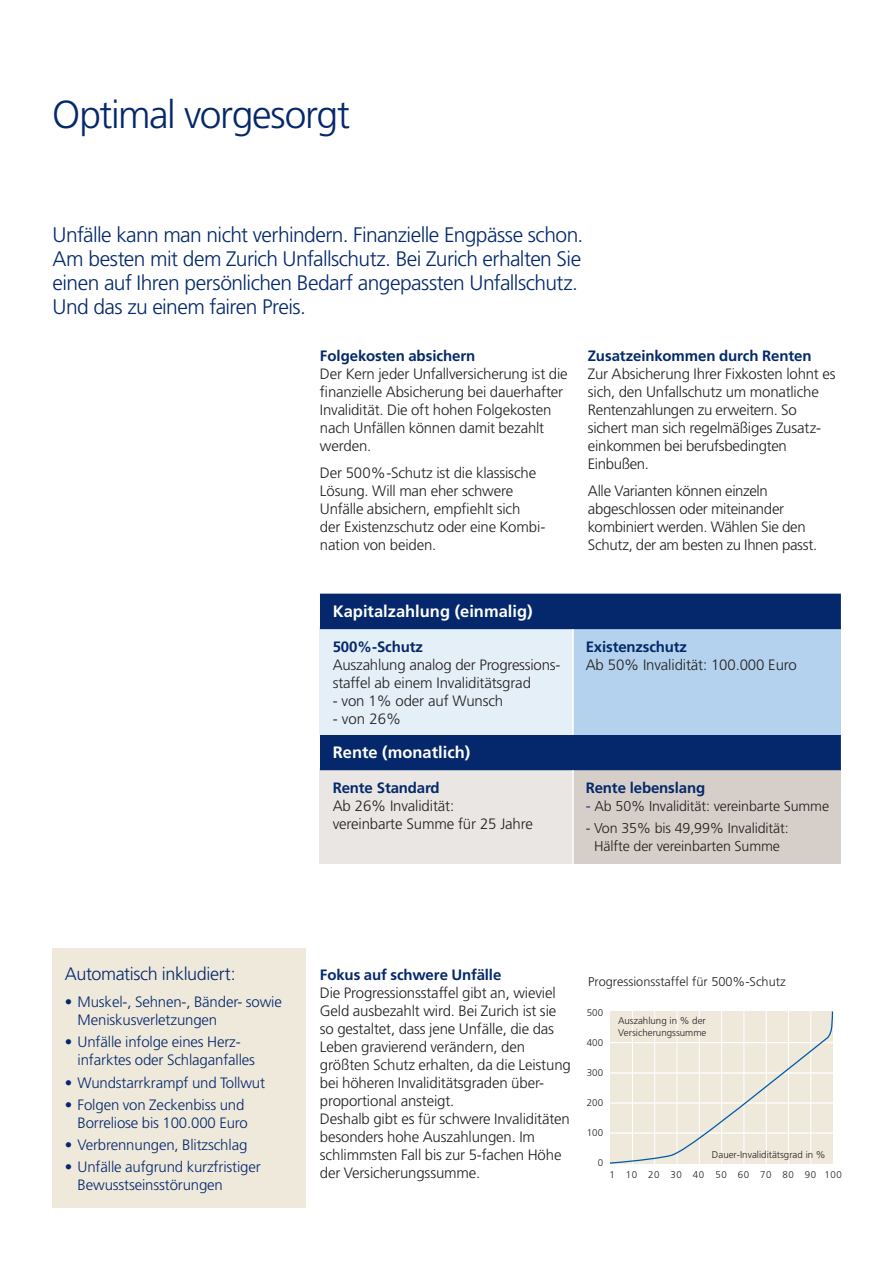
<style>
.page{position:relative;width:893px;height:1263px;background:#fff}
.page>*{position:absolute;margin:0;border:0;box-sizing:border-box;transform-origin:0 0}
._26_28_Frutiger_Ligh{font:300 39px "Frutiger";letter-spacing:-.035em;color:#04286b}
._14_16_Frutiger_Ligh{font:300 21px/24px "Frutiger";letter-spacing:-.025em;color:#04286b}
._12_14_Frutiger_Ligh{font:300 18px "Frutiger";letter-spacing:-.02em;color:#04286b}
.t1{font:700 16.5px "Frutiger";color:#fff}
._10_12_Frutiger_Ligh{font:300 15px/18px "Frutiger";letter-spacing:-.015em;color:#231f20}
.punkte{font:300 15px/18px "Frutiger";letter-spacing:-.01em;color:#231f20}
._10_12_Frutiger_Ligh-2{font:300 15px/18px "Frutiger";letter-spacing:-.01em;color:#04286b}
._10_12_Frutiger_Bold{font:700 15px "Frutiger";letter-spacing:-.01em;color:#04286b}
.t2{font:300 14.25px/18px "Frutiger";letter-spacing:-.01em;color:#231f20;text-align:center}
.fliesstext{font:300 12.75px "Frutiger";color:#231f20}
.t3{font:300 9.75px "Frutiger";color:#231f20}
.t4{font:300 9.75px "Frutiger";letter-spacing:.06em;color:#231f20}
.s1{font-size:15px;color:#04286b}
</style>
<div class="page">
<div style="left:52px;top:948px;width:253px;height:260px;background:#efe9dc"></div>
<div style="left:320px;top:594px;width:521px;height:173px;background:#04286b"></div>
<div style="left:320px;top:628px;width:253px;height:107px;background:#e4eff8"></div>
<div style="left:573px;top:628px;width:268px;height:107px;background:#b4d2ed"></div>
<div style="left:320px;top:769px;width:253px;height:95px;background:#eae6e4"></div>
<div style="left:573px;top:769px;width:268px;height:95px;background:#d6cfc9"></div>
<hr style="left:320px;top:626px;width:253px;height:3px;background:#04286b">
<hr style="left:573px;top:626px;width:268px;height:3px;background:#04286b">
<hr style="left:320px;top:767px;width:253px;height:3px;background:#04286b">
<hr style="left:573px;top:767px;width:268px;height:3px;background:#04286b">
<hr style="left:572px;top:629px;width:2px;height:106px;background:#fff">
<hr style="left:572px;top:770px;width:2px;height:94px;background:#fff">
<svg style="left:610px;top:1011px;width:224px;height:153px;background:#ede8dd"></svg>
<p class="_26_28_Frutiger_Ligh" style="left:52px;top:93px;width:299px">Optimal vorgesorgt</p>
<p class="_14_16_Frutiger_Ligh" style="left:53px;top:223px;width:532px">Unfälle kann man nicht verhindern. Finanzielle Engpässe schon.<br>Am besten mit dem Zurich Unfallschutz. Bei Zurich erhalten Sie einen auf Ihren persönlichen Bedarf angepassten Unfallschutz.<br>Und das zu einem fairen Preis.</p>
<p class="_10_12_Frutiger_Bold" style="left:320px;top:347px;width:157px">Folgekosten absichern</p>
<p class="_10_12_Frutiger_Ligh" style="left:320px;top:365px;width:249px">Der Kern jeder Unfallversicherung ist die finanzielle Absicherung bei dauerhafter Invalidität. Die oft hohen Folgekosten nach Unfällen können damit bezahlt werden.</p>
<p class="_10_12_Frutiger_Ligh" style="left:320px;top:464px;width:227px">Der 500%-Schutz ist die klassische<br>Lösung. Will man eher schwere<br>Unfälle absichern, empfiehlt sich<br>der Existenzschutz oder eine Kombi&shy;nation von beiden.</p>
<p class="_10_12_Frutiger_Bold" style="left:588px;top:347px;width:225px">Zusatzeinkommen durch Renten</p>
<p class="_10_12_Frutiger_Ligh" style="left:588px;top:365px;width:249px">Zur Absicherung Ihrer Fixkosten lohnt es sich, den Unfallschutz um monatliche<br>Rentenzahlungen zu erweitern. So sichert man sich regelmäßiges Zusatz&shy;einkommen bei berufsbedingten<br>Einbußen.</p>
<p class="_10_12_Frutiger_Ligh" style="left:588px;top:482px;width:231px">Alle Varianten können einzeln abgeschlossen oder miteinander kombiniert werden. Wählen Sie den Schutz, der am besten zu Ihnen passt.</p>
<p class="t1" style="left:333px;top:602px;width:201px">Kapitalzahlung (einmalig)</p>
<p class="_10_12_Frutiger_Bold" style="left:333px;top:638px;width:92px">500%-Schutz</p>
<p class="punkte" style="left:333px;top:656px;width:229px">Auszahlung analog der Progressions&shy;staffel ab einem Invaliditätsgrad</p>
<p class="punkte" style="left:333px;top:692px;width:172px">- von 1% oder auf Wunsch</p>
<p class="punkte" style="left:333px;top:710px;width:70px">- von 26%</p>
<p class="t1" style="left:333px;top:743px;width:139px">Rente (monatlich)</p>
<p class="_10_12_Frutiger_Bold" style="left:333px;top:779px;width:108px">Rente Standard</p>
<p class="punkte" style="left:333px;top:797px;width:202px">Ab 26% Invalidität:<br>vereinbarte Summe für 25 Jahre</p>
<p class="_10_12_Frutiger_Bold" style="left:586px;top:638px;width:103px">Existenzschutz</p>
<p class="punkte" style="left:586px;top:656px;width:212px">Ab 50% Invalidität: 100.000 Euro</p>
<p class="_10_12_Frutiger_Bold" style="left:586px;top:779px;width:121px">Rente lebenslang</p>
<p class="t2" style="left:586px;top:797px;width:245px"><span class="s1">-</span> Ab 50% Invalidität: vereinbarte Summe</p>
<p class="t2" style="left:586px;top:819px;width:204px">- Von 35% bis 49,99% Invalidität:<br>Hälfte der vereinbarten Summe</p>
<p class="_12_14_Frutiger_Ligh" style="left:65px;top:964px;width:172px">Automatisch inkludiert:</p>
<p class="_10_12_Frutiger_Ligh-2" style="left:78px;top:993px;width:206px;text-indent:-13px">• Muskel-, Sehnen-, Bänder- sowie<br>Meniskusverletzungen</p>
<p class="_10_12_Frutiger_Ligh-2" style="left:78px;top:1033px;width:179px;text-indent:-13px">• Unfälle infolge eines Herz&shy;infarktes oder Schlaganfalles</p>
<p class="_10_12_Frutiger_Ligh-2" style="left:65px;top:1073px;width:202px">• Wundstarrkrampf und Tollwut</p>
<p class="_10_12_Frutiger_Ligh-2" style="left:65px;top:1095px;width:184px;text-align:right">• Folgen von Zeckenbiss und<br>Borreliose bis 100.000 Euro</p>
<p class="_10_12_Frutiger_Ligh-2" style="left:65px;top:1136px;width:184px">• Verbrennungen, Blitzschlag</p>
<p class="_10_12_Frutiger_Ligh-2" style="left:78px;top:1158px;width:185px;text-indent:-13px">• Unfälle aufgrund kurzfristiger<br>Bewusstseinsstörungen</p>
<p class="_10_12_Frutiger_Bold" style="left:320px;top:966px;width:183px">Fokus auf schwere Unfälle</p>
<p class="punkte" style="left:320px;top:984px;width:252px">Die Progressionsstaffel gibt an, wieviel Geld ausbezahlt wird. Bei Zurich ist sie so gestaltet, dass jene Unfälle, die das Leben gravierend verändern, den größten Schutz erhalten, da die Leistung bei höheren Invaliditätsgraden über&shy;proportional ansteigt.<br>Deshalb gibt es für schwere Invaliditäten besonders hohe Auszahlungen. Im schlimmsten Fall bis zur 5-fachen Höhe der Versicherungssumme.</p>
<p class="fliesstext" style="left:588px;top:974px;width:199px">Progressionsstaffel für 500%-Schutz</p>
<p class="t3" style="left:618px;top:1015px;width:89px">Auszahlung in % der</p>
<p class="t3" style="left:618px;top:1027px;width:90px">Versicherungssumme</p>
<p class="t3" style="left:587px;top:1007px;width:18px">500</p>
<p class="t3" style="left:587px;top:1037px;width:18px">400</p>
<p class="t3" style="left:587px;top:1067px;width:18px">300</p>
<p class="t3" style="left:587px;top:1097px;width:18px">200</p>
<p class="t3" style="left:587px;top:1127px;width:18px">100</p>
<p class="t3" style="left:598px;top:1157px;width:7px">0</p>
<p class="t3" style="left:712px;top:1148px;width:115px">Dauer-Invaliditätsgrad in %</p>
<p class="t4" style="left:609px;top:1169px;width:234px">1 10 20 30 40 50 60 70 80 90 100</p>
</div>
